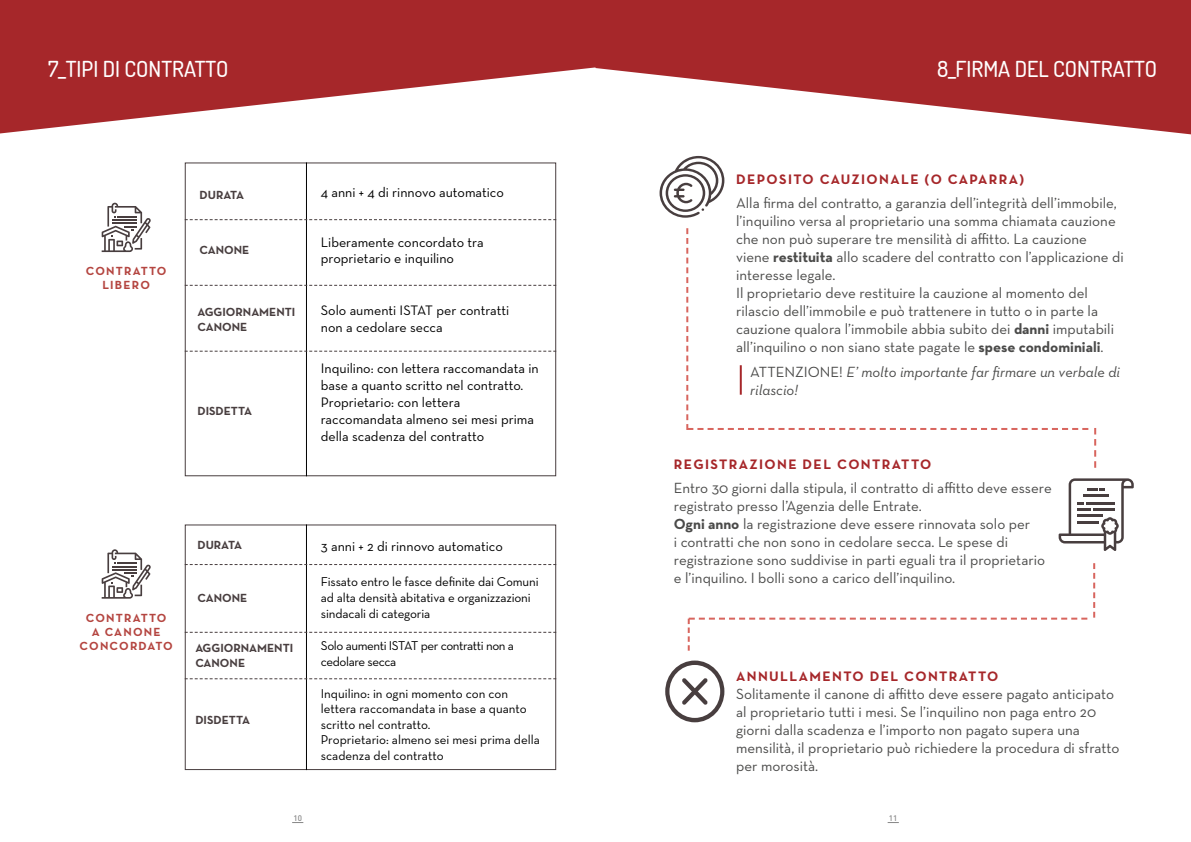
<style>
.page{position:relative;width:1191px;height:842px;background:#fff}
.page>*{position:absolute;margin:0;border:0;box-sizing:border-box;transform-origin:0 0}
.t1{font:200 22px "Dosis";color:#fff}
.t2{font:15px/18px "Neutra Text";color:#4a4a49}
.t3{font:italic 15px/18px "Neutra Text";color:#4a4a49}
.t4{font:14px/16.8px "Neutra Text";color:#000}
.t5{font:700 14px "Neutra Text";letter-spacing:.1em;color:#a6272a}
.t6{font:13px/15.6px "Neutra Text";letter-spacing:-.01em;color:#000}
.t7{font:13px/15.6px "Neutra Text";letter-spacing:-.03em;color:#000}
.t8{font:700 12px/14.4px "Neutra Text";color:#483e3f}
.t9{font:700 12px/14.4px "Neutra Text";letter-spacing:.1em;color:#b44540;text-align:center}
.t10{font:500 8px "DIN Pro";color:#878787}
.s1{font-weight:700}
.s2{font-style:normal}
</style>
<div class="page">
<svg style="left:887px;top:822px;width:12px;height:1px"></svg>
<svg style="left:0;top:0;width:595px;height:133px;fill:#a6272a"></svg>
<svg style="left:102px;top:203px;width:49px;height:49px"></svg>
<div style="left:185px;top:162px;width:371px;height:314px;border:1px solid #483e3f"></div>
<hr style="left:306px;top:162px;width:1px;height:314px;background:#000">
<div style="left:185px;top:524px;width:371px;height:246px;border:1px solid #483e3f"></div>
<hr style="left:306px;top:524px;width:1px;height:246px;background:#000">
<svg style="left:102px;top:549px;width:49px;height:50px"></svg>
<svg style="left:185px;top:564px;width:371px;height:1px"></svg>
<svg style="left:185px;top:632px;width:371px;height:1px"></svg>
<svg style="left:185px;top:678px;width:371px;height:1px"></svg>
<svg style="left:185px;top:351px;width:371px;height:1px"></svg>
<svg style="left:185px;top:285px;width:371px;height:1px"></svg>
<svg style="left:185px;top:219px;width:371px;height:1px"></svg>
<svg style="left:595px;top:0;width:596px;height:134px;fill:#a6272a"></svg>
<svg style="left:1058px;top:478px;width:75px;height:73px"></svg>
<hr style="left:1077px;top:508px;width:14px;height:3px;background:#483e3f">
<hr style="left:1086px;top:502px;width:29px;height:3px;background:#483e3f">
<hr style="left:1093px;top:508px;width:22px;height:3px;background:#483e3f">
<hr style="left:1077px;top:515px;width:25px;height:2px;background:#483e3f">
<hr style="left:1077px;top:521px;width:21px;height:2px;background:#483e3f">
<svg style="left:1094px;top:428px;width:2px;height:40px"></svg>
<svg style="left:1093px;top:563px;width:2px;height:55px"></svg>
<svg style="left:659px;top:156px;width:65px;height:62px"></svg>
<svg style="left:665px;top:660px;width:59px;height:62px"></svg>
<svg style="left:686px;top:228px;width:402px;height:202px"></svg>
<svg style="left:687px;top:618px;width:400px;height:33px"></svg>
<hr style="left:740px;top:365px;width:2px;height:30px;background:#a6272a">
<h1 class="t1" style="left:48px;top:54px;width:182px">7_TIPI DI CONTRATTO</h1>
<h1 class="t1" style="left:937px;top:54px;width:221px">8_FIRMA DEL CONTRATTO</h1>
<p class="t9" style="left:86px;top:263px;width:82px">CONTRATTO<br>LIBERO</p>
<p class="t9" style="left:80px;top:610px;width:95px">CONTRATTO<br>A CANONE<br>CONCORDATO</p>
<p class="t8" style="left:200px;top:188px;width:46px">DURATA</p>
<p class="t8" style="left:200px;top:243px;width:51px">CANONE</p>
<p class="t8" style="left:197px;top:305px;width:99px">AGGIORNAMENTI<br>CANONE</p>
<p class="t8" style="left:197px;top:403px;width:56px">DISDETTA</p>
<p class="t4" style="left:321px;top:184px;width:184px">4 anni + 4 di rinnovo automatico</p>
<p class="t4" style="left:321px;top:233px;width:164px">Liberamente concordato tra proprietario e inquilino</p>
<p class="t4" style="left:321px;top:301px;width:190px">Solo aumenti ISTAT per contratti non a cedolare secca</p>
<p class="t4" style="left:321px;top:360px;width:219px">Inquilino: con lettera raccomandata in base a quanto scritto nel contratto.<br>Proprietario: con lettera raccomandata almeno sei mesi prima della scadenza del contratto</p>
<p class="t8" style="left:197px;top:538px;width:46px">DURATA</p>
<p class="t8" style="left:197px;top:590px;width:51px">CANONE</p>
<p class="t8" style="left:195px;top:641px;width:99px">AGGIORNAMENTI<br>CANONE</p>
<p class="t8" style="left:195px;top:712px;width:56px">DISDETTA</p>
<p class="t4" style="left:321px;top:537px;width:183px">3 anni + 2 di rinnovo automatico</p>
<p class="t6" style="left:321px;top:574px;width:219px">Fissato entro le fasce definite dai Comuni ad alta densità abitativa e organizzazioni sindacali di categoria</p>
<p class="t7" style="left:321px;top:638px;width:195px">Solo aumenti ISTAT per contratti non a cedolare secca</p>
<p class="t6" style="left:321px;top:685px;width:220px">Inquilino: in ogni momento con con lettera raccomandata in base a quanto scritto nel contratto.<br>Proprietario: almeno sei mesi prima della scadenza del contratto</p>
<p class="t5" style="left:736px;top:171px;width:290px">DEPOSITO CAUZIONALE (O CAPARRA)</p>
<p class="t2" style="left:736px;top:194px;width:389px">Alla firma del contratto, a garanzia dell’integrità dell’immobile, l’inquilino versa al proprietario una somma chiamata cauzione che non può superare tre mensilità di affitto. La cauzione viene <span class="s1">restituita</span> allo scadere del contratto con l’applicazione di interesse legale.<br>Il proprietario deve restituire la cauzione al momento del rilascio dell’immobile e può trattenere in tutto o in parte la cauzione qualora l’immobile abbia subito dei <span class="s1">danni</span> imputabili all’inquilino o non siano state pagate le <span class="s1">spese condominiali</span>.</p>
<p class="t3" style="left:750px;top:363px;width:371px"><span class="s2">ATTENZIONE!</span> E’ molto importante far firmare un verbale di rilascio!</p>
<p class="t5" style="left:674px;top:456px;width:259px">REGISTRAZIONE DEL CONTRATTO</p>
<p class="t2" style="left:674px;top:479px;width:379px">Entro 30 giorni dalla stipula, il contratto di affitto deve essere registrato presso l’Agenzia delle Entrate.<br><span class="s1">Ogni anno</span> la registrazione deve essere rinnovata solo per<br>i contratti che non sono in cedolare secca. Le spese di registrazione sono suddivise in parti eguali tra il proprietario e l’inquilino. I bolli sono a carico dell’inquilino.</p>
<p class="t5" style="left:736px;top:667px;width:264px">ANNULLAMENTO DEL CONTRATTO</p>
<p class="t2" style="left:736px;top:685px;width:385px">Solitamente il canone di affitto deve essere pagato anticipato al proprietario tutti i mesi. Se l’inquilino non paga entro 20 giorni dalla scadenza e l’importo non pagato supera una mensilità, il proprietario può richiedere la procedura di sfratto per morosità.</p>
<p class="t10" style="left:293px;top:811px;width:10px">10</p>
<p class="t10" style="left:889px;top:811px;width:10px">11</p>
</div>
